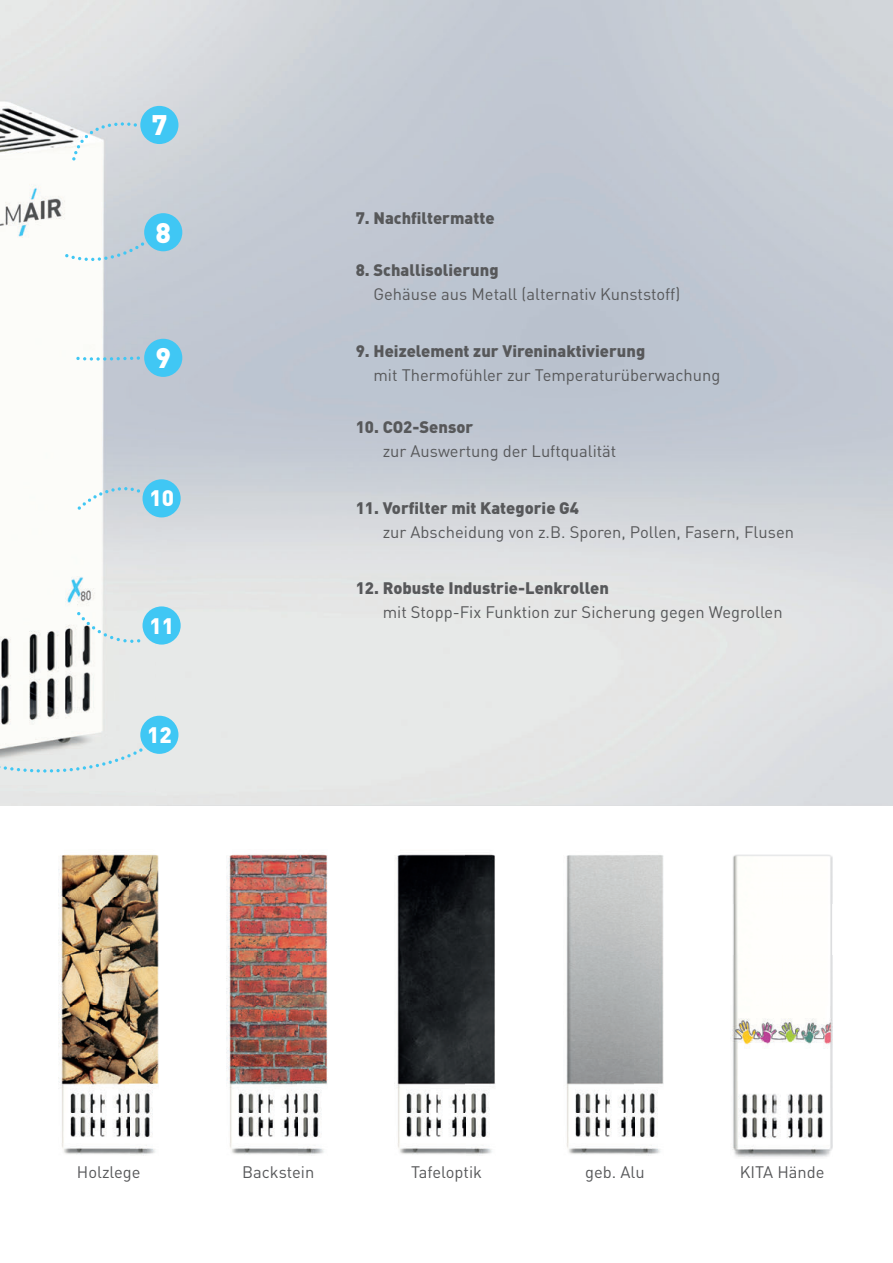
<style>
.page{position:relative;width:893px;height:1263px;background:#fff}
.page>*{position:absolute;margin:0;border:0;box-sizing:border-box;transform-origin:0 0}
.t1{font:900 28.05px "DIN Pro";color:#fff}
.t2{font:900 22.2px "DIN Pro";color:#fff}
.t3{font:16.5px "DIN Pro";color:#57585a}
.t4{font:900 16.5px "DIN Pro";color:#57585a}
</style>
<div class="page">
<img style="left:0;top:0;width:893px;height:805px">
<img style="left:0;top:76px;width:156px;height:729px">
<div style="left:143px;top:606px;width:38px;height:39px;background:#40c7f4;border-radius:50%"></div>
<div style="left:143px;top:479px;width:38px;height:38px;background:#40c7f4;border-radius:50%"></div>
<div style="left:140px;top:716px;width:38px;height:38px;background:#40c7f4;border-radius:50%"></div>
<div style="left:144px;top:339px;width:38px;height:38px;background:#40c7f4;border-radius:50%"></div>
<div style="left:144px;top:213px;width:38px;height:38px;background:#40c7f4;border-radius:50%"></div>
<div style="left:140px;top:106px;width:38px;height:38px;background:#40c7f4;border-radius:50%"></div>
<svg style="left:72px;top:122px;width:65px;height:39px"></svg>
<svg style="left:65px;top:242px;width:79px;height:19px"></svg>
<svg style="left:77px;top:612px;width:63px;height:31px"></svg>
<svg style="left:0;top:748px;width:143px;height:24px;background:#d9e2e3"></svg>
<svg style="left:78px;top:487px;width:62px;height:23px"></svg>
<svg style="left:76px;top:356px;width:64px;height:5px"></svg>
<img style="left:394px;top:854px;width:101px;height:301px">
<img style="left:58px;top:854px;width:101px;height:302px">
<img style="left:566px;top:855px;width:98px;height:301px">
<img style="left:226px;top:854px;width:102px;height:301px">
<img style="left:832px;top:856px;width:1px;height:48px">
<img style="left:730px;top:1026px;width:3px;height:16px">
<img style="left:832px;top:955px;width:1px;height:105px">
<img style="left:832px;top:1060px;width:1px;height:89px">
<img style="left:733px;top:854px;width:99px;height:303px">
<h1 class="t1" style="left:152px;top:106px;width:17px">7</h1>
<h1 class="t1" style="left:156px;top:213px;width:17px">8</h1>
<h1 class="t1" style="left:156px;top:339px;width:17px">9</h1>
<h2 class="t2" style="left:149px;top:483px;width:26px">10</h2>
<h2 class="t2" style="left:149px;top:610px;width:26px">11</h2>
<h2 class="t2" style="left:147px;top:720px;width:26px">12</h2>
<p class="t4" style="left:356px;top:207px;width:140px">7. Nachfiltermatte</p>
<p class="t4" style="left:356px;top:259px;width:144px">8. Schallisolierung</p>
<p class="t3" style="left:373px;top:283px;width:308px">Gehäuse aus Metall (alternativ Kunststoff)</p>
<p class="t4" style="left:356px;top:340px;width:291px">9. Heizelement zur Vireninaktivierung</p>
<p class="t3" style="left:373px;top:364px;width:348px">mit Thermofühler zur Temperaturüberwachung</p>
<p class="t4" style="left:356px;top:416px;width:119px">10. CO2-Sensor</p>
<p class="t3" style="left:383px;top:440px;width:235px">zur Auswertung der Luftqualität</p>
<p class="t4" style="left:356px;top:496px;width:225px">11. Vorfilter mit Kategorie G4</p>
<p class="t3" style="left:383px;top:520px;width:413px">zur Abscheidung von z.B. Sporen, Pollen, Fasern, Flusen</p>
<p class="t4" style="left:356px;top:577px;width:255px">12. Robuste Industrie-Lenkrollen</p>
<p class="t3" style="left:383px;top:601px;width:401px">mit Stopp-Fix Funktion zur Sicherung gegen Wegrollen</p>
<p class="t3" style="left:77px;top:1161px;width:65px">Holzlege</p>
<p class="t3" style="left:242px;top:1161px;width:74px">Backstein</p>
<p class="t3" style="left:411px;top:1161px;width:72px">Tafeloptik</p>
<p class="t3" style="left:585px;top:1161px;width:61px">geb. Alu</p>
<p class="t3" style="left:740px;top:1161px;width:86px">KITA Hände</p>
</div>
